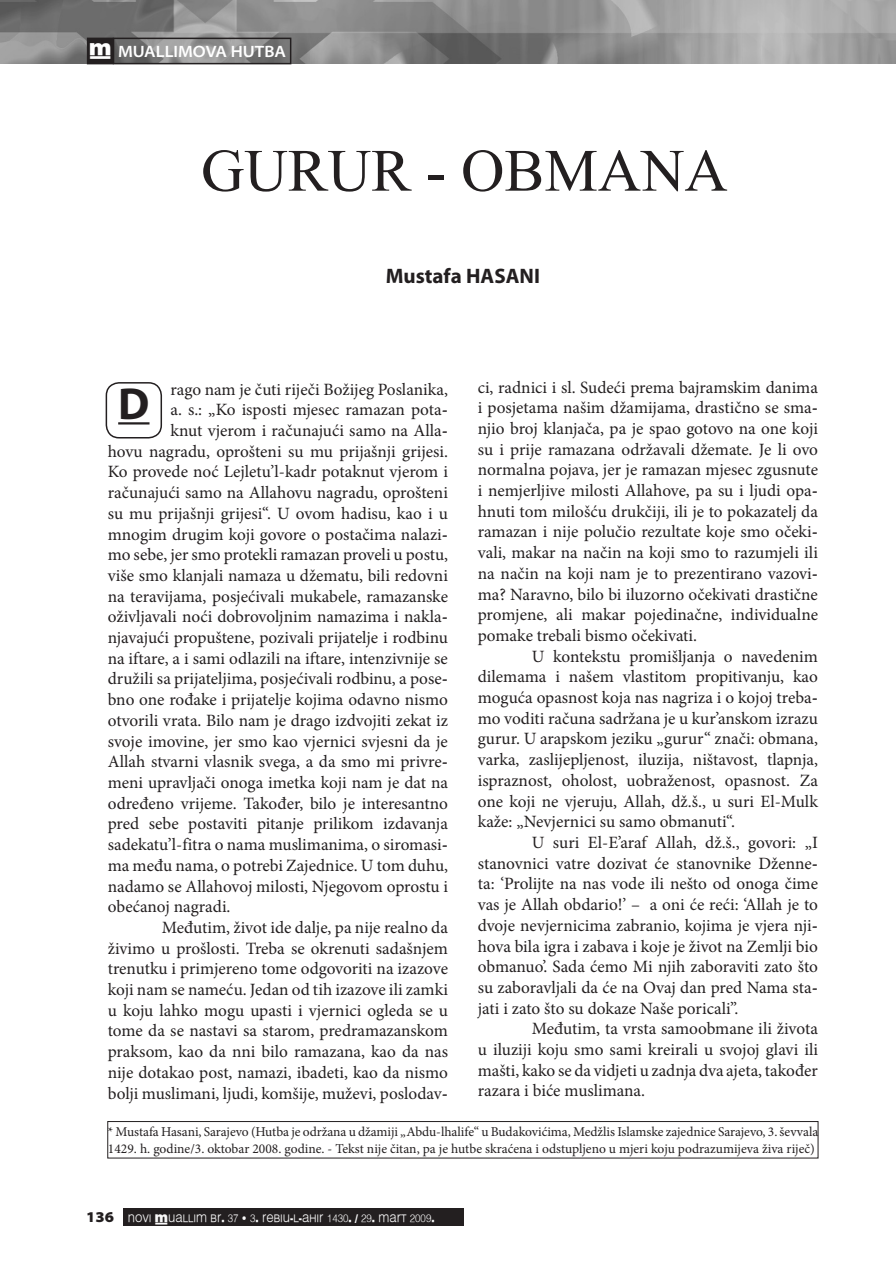
<style>
.page{position:relative;width:896px;height:1266px;background:#fff}
.page>*{position:absolute;margin:0;border:0;box-sizing:border-box;transform-origin:0 0}
.t1{font:60px "Times New Roman";color:#231f20}
.t2{font:700 45px "Myriad Pro";color:#231f20}
.AUTOR{font:700 21px "Myriad Pro";color:#231f20}
.Body_tekst_unicode{font:17.25px/20.7px "Minion Pro";color:#231f20;text-align:justify}
.t3{font:600 semi-expanded 16.5px "Myriad Pro";color:#fff}
.t4{font:16.5px "Muallim";color:#fff}
.t5{font:900 semi-expanded 15px "Myriad Pro";color:#231f20}
.Biljeske_tekst{font:13.5px/17.5px "Minion Pro";letter-spacing:-.005em;color:#231f20}
.t6{font:10.8px "Muallim";color:#f9f9f9;scale:.91 1}
</style>
<div class="page">
<img style="left:0;top:0;width:896px;height:64px">
<div style="left:88px;top:38px;width:25px;height:26px;background:#231f20"></div>
<div style="left:87px;top:38px;width:27px;height:26px;border:2px solid #231f20"></div>
<div style="left:113px;top:38px;width:178px;height:26px;border:2px solid #231f20"></div>
<div style="left:123px;top:1208px;width:340px;height:18px;background:#231f20"></div>
<img style="left:894px;top:0;width:1px;height:64px">
<div style="left:108px;top:1121px;width:710px;height:37px;border:1px solid #231f20"></div>
<hr style="left:118px;top:422px;width:31px;height:2px;background:#231f20">
<div style="left:106px;top:382px;width:56px;height:56px;border:2px solid #231f20;border-radius:13px"></div>
<p class="t4" style="left:89px;top:38px;width:24px">†</p>
<p class="t3" style="left:118px;top:42px;width:169px">MUALLIMOVA HUTBA</p>
<p class="t1" style="left:201px;top:130px;width:528px">GURUR - OBMANA</p>
<p class="AUTOR" style="left:386px;top:262px;width:156px">Mustafa HASANI</p>
<p class="t2" style="left:118px;top:374px;width:33px">D</p>
<p class="Body_tekst_unicode" style="left:171px;top:379px;width:279px">rago nam je čuti riječi Božijeg Poslanika,</p>
<p class="Body_tekst_unicode" style="left:171px;top:399px;width:277px">a. s.: „Ko isposti mjesec ramazan potak</p>
<p class="Body_tekst_unicode" style="left:171px;top:420px;width:277px">knut vjerom i računajući samo na Allah</p>
<p class="Body_tekst_unicode" style="left:108px;top:441px;width:342px">hovu nagradu, oprošteni su mu prijašnji grijesi.</p>
<p class="Body_tekst_unicode" style="left:108px;top:462px;width:342px">Ko provede noć Lejletu’l-kadr potaknut vjerom i</p>
<p class="Body_tekst_unicode" style="left:108px;top:482px;width:342px">računajući samo na Allahovu nagradu, oprošteni</p>
<p class="Body_tekst_unicode" style="left:108px;top:503px;width:342px">su mu prijašnji grijesi“. U ovom hadisu, kao i u</p>
<p class="Body_tekst_unicode" style="left:108px;top:524px;width:340px">mnogim drugim koji govore o postačima nalazim</p>
<p class="Body_tekst_unicode" style="left:108px;top:544px;width:342px">mo sebe, jer smo protekli ramazan proveli u postu,</p>
<p class="Body_tekst_unicode" style="left:108px;top:565px;width:342px">više smo klanjali namaza u džematu, bili redovni</p>
<p class="Body_tekst_unicode" style="left:108px;top:586px;width:342px">na teravijama, posjećivali mukabele, ramazanske</p>
<p class="Body_tekst_unicode" style="left:108px;top:606px;width:340px">oživljavali noći dobrovoljnim namazima i naklan</p>
<p class="Body_tekst_unicode" style="left:108px;top:627px;width:342px">njavajući propuštene, pozivali prijatelje i rodbinu</p>
<p class="Body_tekst_unicode" style="left:108px;top:648px;width:342px">na iftare, a i sami odlazili na iftare, intenzivnije se</p>
<p class="Body_tekst_unicode" style="left:108px;top:669px;width:340px">družili sa prijateljima, posjećivali rodbinu, a poseb</p>
<p class="Body_tekst_unicode" style="left:108px;top:689px;width:342px">bno one rođake i prijatelje kojima odavno nismo</p>
<p class="Body_tekst_unicode" style="left:108px;top:710px;width:342px">otvorili vrata. Bilo nam je drago izdvojiti zekat iz</p>
<p class="Body_tekst_unicode" style="left:108px;top:731px;width:342px">svoje imovine, jer smo kao vjernici svjesni da je</p>
<p class="Body_tekst_unicode" style="left:108px;top:751px;width:340px">Allah stvarni vlasnik svega, a da smo mi privrem</p>
<p class="Body_tekst_unicode" style="left:108px;top:772px;width:342px">meni upravljači onoga imetka koji nam je dat na</p>
<p class="Body_tekst_unicode" style="left:108px;top:793px;width:342px">određeno vrijeme. Također, bilo je interesantno</p>
<p class="Body_tekst_unicode" style="left:108px;top:813px;width:342px">pred sebe postaviti pitanje prilikom izdavanja</p>
<p class="Body_tekst_unicode" style="left:108px;top:834px;width:340px">sadekatu’l-fitra o nama muslimanima, o siromasim</p>
<p class="Body_tekst_unicode" style="left:108px;top:855px;width:342px">ma među nama, o potrebi Zajednice. U tom duhu,</p>
<p class="Body_tekst_unicode" style="left:108px;top:876px;width:342px">nadamo se Allahovoj milosti, Njegovom oprostu i</p>
<p class="Body_tekst_unicode" style="left:108px;top:896px;width:124px">obećanoj nagradi.</p>
<p class="Body_tekst_unicode" style="left:108px;top:917px;width:342px;text-indent:54px">Međutim, život ide dalje, pa nije realno da živimo u prošlosti. Treba se okrenuti sadašnjem trenutku i primjereno tome odgovoriti na izazove koji nam se nameću. Jedan od tih izazove ili zamki u koju lahko mogu upasti i vjernici ogleda se u tome da se nastavi sa starom, predramazanskom praksom, kao da nni bilo ramazana, kao da nas nije dotakao post, namazi, ibadeti, kao da nismo bolji muslimani, ljudi, komšije, muževi, poslodavc</p>
<p class="Body_tekst_unicode" style="left:478px;top:377px;width:342px">ci, radnici i sl. Sudeći prema bajramskim danima i posjetama našim džamijama, drastično se sman njio broj klanjača, pa je spao gotovo na one koji su i prije ramazana održavali džemate. Je li ovo normalna pojava, jer je ramazan mjesec zgusnute i nemjerljive milosti Allahove, pa su i ljudi opah hnuti tom milošću drukčiji, ili je to pokazatelj da ramazan i nije polučio rezultate koje smo očekiv vali, makar na način na koji smo to razumjeli ili na način na koji nam je to prezentirano vazovim ma? Naravno, bilo bi iluzorno očekivati drastične promjene, ali makar pojedinačne, individualne pomake trebali bismo očekivati.</p>
<p class="Body_tekst_unicode" style="left:478px;top:646px;width:342px;text-indent:54px">U kontekstu promišljanja o navedenim dilemama i našem vlastitom propitivanju, kao moguća opasnost koja nas nagriza i o kojoj trebam mo voditi računa sadržana je u kur’anskom izrazu gurur. U arapskom jeziku „gurur“ znači: obmana, varka, zaslijepljenost, iluzija, ništavost, tlapnja, ispraznost, oholost, uobraženost, opasnost. Za one koji ne vjeruju, Allah, dž.š., u suri El-Mulk kaže: „Nevjernici su samo obmanuti“.</p>
<p class="Body_tekst_unicode" style="left:478px;top:832px;width:342px;text-indent:54px">U suri El-E’araf Allah, dž.š., govori: „I stanovnici vatre dozivat će stanovnike Džennet ta: ‘Prolijte na nas vode ili nešto od onoga čime vas je Allah obdario!’ – a oni će reći: ‘Allah je to dvoje nevjernicima zabranio, kojima je vjera njih hova bila igra i zabava i koje je život na Zemlji bio obmanuo’. Sada ćemo Mi njih zaboraviti zato što su zaboravljali da će na Ovaj dan pred Nama staj jati i zato što su dokaze Naše poricali”.</p>
<p class="Body_tekst_unicode" style="left:478px;top:1018px;width:342px;text-indent:54px">Međutim, ta vrsta samoobmane ili života u iluziji koju smo sami kreirali u svojoj glavi ili mašti, kako se da vidjeti u zadnja dva ajeta, također razara i biće muslimana.</p>
<p class="Biljeske_tekst" style="left:108px;top:1123px;width:712px">* Mustafa Hasani, Sarajevo (Hutba je održana u džamiji „Abdu-lhalife“ u Budakovićima, Medžlis Islamske zajednice Sarajevo, 3. ševvala<br>1429. h. godine/3. oktobar 2008. godine. - Tekst nije čitan, pa je hutbe skraćena i odstupljeno u mjeri koju podrazumijeva živa riječ)</p>
<p class="t5" style="left:86px;top:1208px;width:29px">136</p>
<p class="t6" style="left:128px;top:1210px;width:339px">NOVI †UALLIM BR. 37 • 3. REBIU-L-AHIR 1430. / 29. MART 2009.</p>
</div>
